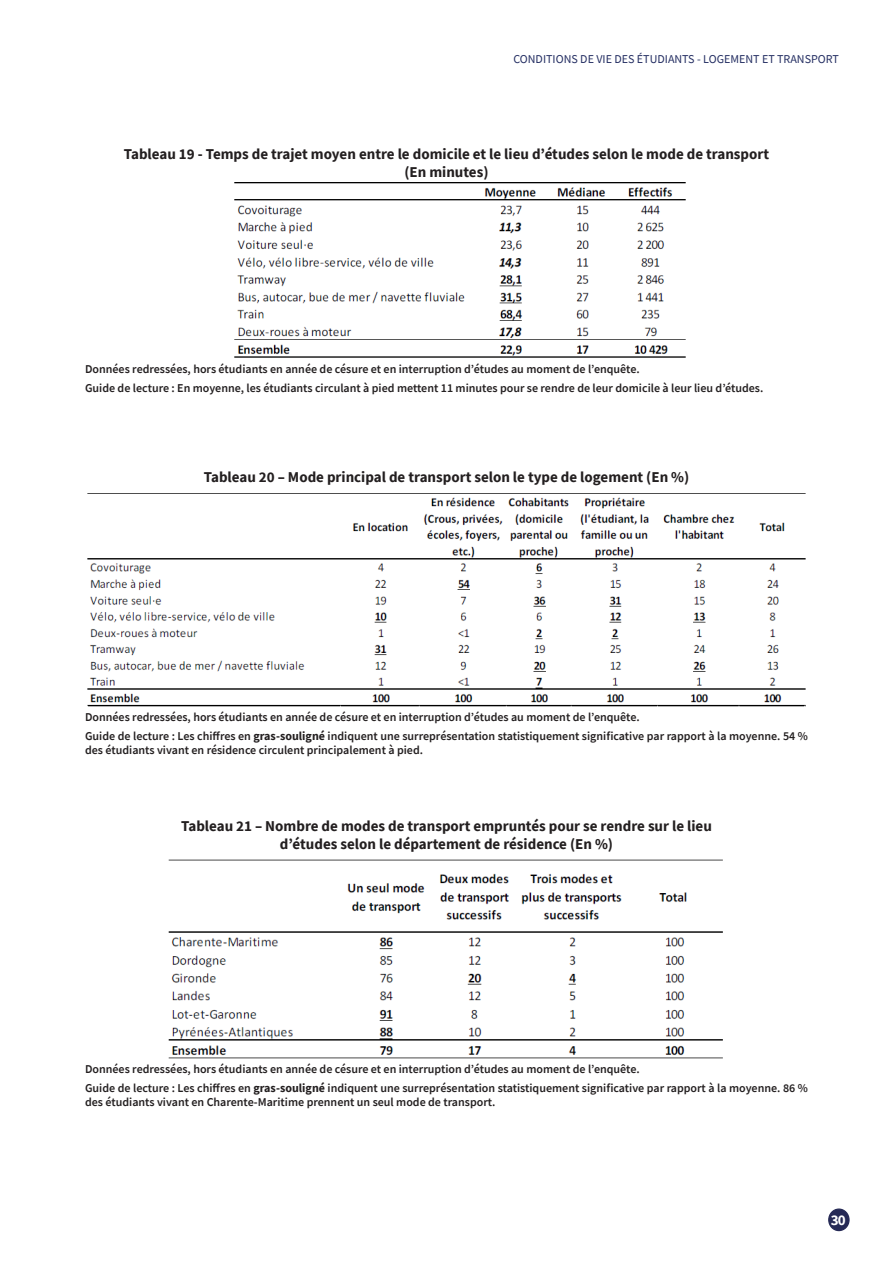
<style>
.page{position:relative;width:893px;height:1263px;background:#fff}
.page>*{position:absolute;margin:0;border:0;box-sizing:border-box;transform-origin:0 0}
.Légende_tableau{font:700 15px/18px "Source Sans Pro";color:#231f20;text-align:center}
.t1{font:700 15px "Source Sans Pro";color:#fff}
.Source{font:600 12px/14.4px "Source Sans Pro";color:#231f20}
.t2{font:12px "Source Sans Pro";color:#252f63}
.s1{font-weight:700}
</style>
<div class="page">
<div style="left:829px;top:1209px;width:20px;height:21px;background:#252955;border-radius:50%"></div>
<div style="left:828px;top:1208px;width:22px;height:23px;border:1px solid #252955;border-radius:50%"></div>
<img style="left:234px;top:183px;width:452px;height:175px">
<img style="left:87px;top:497px;width:719px;height:210px">
<img style="left:169px;top:859px;width:554px;height:200px">
<p class="t2" style="left:513px;top:51px;width:327px">CONDITIONS DE VIE DES ÉTUDIANTS - LOGEMENT ET TRANSPORT</p>
<p class="Légende_tableau" style="left:124px;top:145px;width:647px">Tableau 19 - Temps de trajet moyen entre le domicile et le lieu d’études selon le mode de transport (En minutes)</p>
<p class="Source" style="left:85px;top:362px;width:556px">Données redressées, hors étudiants en année de césure et en interruption d’études au moment de l’enquête.</p>
<p class="Source" style="left:85px;top:380px;width:680px">Guide de lecture : En moyenne, les étudiants circulant à pied mettent 11 minutes pour se rendre de leur domicile à leur lieu d’études.</p>
<p class="Légende_tableau" style="left:204px;top:468px;width:487px">Tableau 20 – Mode principal de transport selon le type de logement (En %)</p>
<p class="Source" style="left:85px;top:710px;width:556px">Données redressées, hors étudiants en année de césure et en interruption d’études au moment de l’enquête.</p>
<p class="Source" style="left:85px;top:729px;width:724px">Guide de lecture : Les chiffres en <span class="s1">gras-souligné</span> indiquent une surreprésentation statistiquement significative par rapport à la moyenne. 54 % des étudiants vivant en résidence circulent principalement à pied.</p>
<p class="Légende_tableau" style="left:181px;top:817px;width:532px">Tableau 21 – Nombre de modes de transport empruntés pour se rendre sur le lieu d’études selon le département de résidence (En %)</p>
<p class="Source" style="left:85px;top:1062px;width:556px">Données redressées, hors étudiants en année de césure et en interruption d’études au moment de l’enquête.</p>
<p class="Source" style="left:85px;top:1080px;width:724px">Guide de lecture : Les chiffres en <span class="s1">gras-souligné</span> indiquent une surreprésentation statistiquement significative par rapport à la moyenne. 86 % des étudiants vivant en Charente-Maritime prennent un seul mode de transport.</p>
<p class="t1" style="left:831px;top:1210px;width:16px">30</p>
</div>
